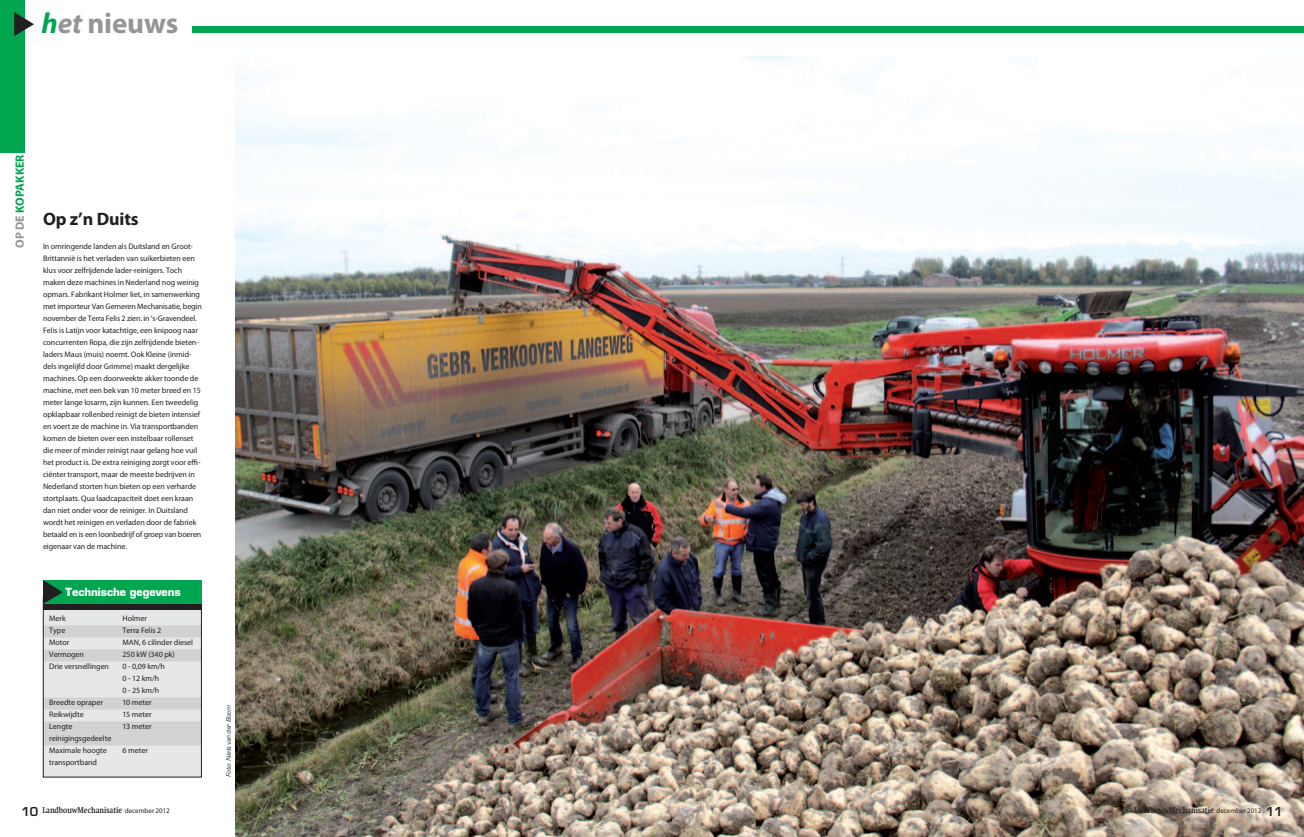
<style>
.page{position:relative;width:1304px;height:837px;background:#fff}
.page>*{position:absolute;margin:0;border:0;box-sizing:border-box;transform-origin:0 0}
.t1{font:700 29px "Myriad Pro";letter-spacing:-.005em;color:#939598}
.t2{font:700 18px "Myriad Pro";color:#231f20}
.t3{font:700 12px "Myriad Pro";letter-spacing:-.005em;color:#00a54f}
.t4{font:700 11px "Eurostile LT Std";letter-spacing:-.005em;color:#fff}
.t5{font:700 8.4px "Swift";letter-spacing:-.005em;color:#231f20;scale:.83 1}
.t6{font:8px/12px "Myriad Pro";letter-spacing:-.005em;color:#231f20}
.t7{font:italic 6px "Eurostile LT Std";color:#231f20}
.s1{font-style:italic;color:#00a54f}
.s2{font-style:italic}
.s3{color:#939598}
.s4{font-family:"Eurostile LT Std";font-weight:600;font-size:12px}
.s5{font-family:"Myriad Pro";font-weight:400;font-size:7px}
</style>
<div class="page">
<div style="left:0;top:0;width:24px;height:153px;background:#00a54f"></div>
<div style="left:193px;top:27px;width:459px;height:6px;background:#00a54f"></div>
<svg style="left:14px;top:12px;width:20px;height:24px"></svg>
<div style="left:652px;top:27px;width:652px;height:6px;background:#00a54f"></div>
<img style="left:235px;top:57px;width:1069px;height:779px">
<div style="left:43px;top:597px;width:158px;height:179px;background:#e6e7e9"></div>
<div style="left:44px;top:625px;width:157px;height:12px;background:#d1d2d4"></div>
<div style="left:44px;top:649px;width:157px;height:12px;background:#d1d2d4"></div>
<div style="left:44px;top:697px;width:157px;height:12px;background:#d1d2d4"></div>
<div style="left:44px;top:721px;width:157px;height:12px;background:#d1d2d4"></div>
<div style="left:44px;top:733px;width:157px;height:12px;background:#d1d2d4"></div>
<div style="left:43px;top:597px;width:159px;height:180px;border:1px solid #231f20"></div>
<div style="left:43px;top:579px;width:159px;height:24px;background:#00a54f"></div>
<div style="left:43px;top:603px;width:159px;height:6px;background:#231f20"></div>
<svg style="left:43px;top:579px;width:20px;height:25px"></svg>
<h1 class="t1" style="left:42px;top:4px;width:138px"><span class="s1">h</span><span class="s2">et</span> nieuws</h1>
<h3 class="t3" style="left:12px;top:248px;width:95px;rotate:-90deg"><span class="s3">op de</span> kopakker</h3>
<h2 class="t2" style="left:43px;top:207px;width:97px">Op z’n Duits</h2>
<p class="t6" style="left:43px;top:240px;width:160px">In omringende landen als Duitsland en Groot-Brittannië is het verladen van suikerbieten een klus voor zelfrijdende lader-reinigers. Toch maken deze machines in Nederland nog weinig opmars. Fabrikant Holmer liet, in samenwerking met importeur Van Gemeren Mechanisatie, begin november de Terra Felis 2 zien. in ‘s-Gravendeel.<br>Felis is Latijn voor katachtige, een knipoog naar concurrenten Ropa, die zijn zelfrijdende bieten&shy;laders Maus (muis) noemt. Ook Kleine (inmid&shy;dels ingelijfd door Grimme) maakt dergelijke machines. Op een doorweekte akker toonde de machine, met een bek van 10 meter breed en 15 meter lange losarm, zijn kunnen. Een tweedelig opklapbaar rollenbed reinigt de bieten intensief en voert ze de machine in. Via transportbanden komen de bieten over een instelbaar rollenset die meer of minder reinigt naar gelang hoe vuil het product is. De extra reiniging zorgt voor effi&shy;ciënter transport, maar de meeste bedrijven in Nederland storten hun bieten op een verharde stortplaats. Qua laadcapaciteit doet een kraan dan niet onder voor de reiniger. In Duitsland wordt het reinigen en verladen door de fabriek betaald en is een loonbedrijf of groep van boeren eigenaar van de machine.</p>
<h3 class="t4" style="left:66px;top:585px;width:117px">Technische gegevens</h3>
<p class="t6" style="left:49px;top:612px;width:18px">Merk</p>
<p class="t6" style="left:123px;top:612px;width:26px">Holmer</p>
<p class="t6" style="left:49px;top:624px;width:18px">Type</p>
<p class="t6" style="left:123px;top:624px;width:40px">Terra Felis 2</p>
<p class="t6" style="left:49px;top:636px;width:22px">Motor</p>
<p class="t6" style="left:123px;top:636px;width:72px">MAN, 6 cilinder diesel</p>
<p class="t6" style="left:49px;top:648px;width:36px">Vermogen</p>
<p class="t6" style="left:123px;top:648px;width:54px">250 kW (340 pk)</p>
<p class="t6" style="left:49px;top:660px;width:61px">Drie versnellingen</p>
<p class="t6" style="left:123px;top:660px;width:44px">0 - 0,09 km/h<br>0 - 12 km/h<br>0 - 25 km/h</p>
<p class="t6" style="left:49px;top:696px;width:55px">Breedte opraper</p>
<p class="t6" style="left:123px;top:696px;width:31px">10 meter</p>
<p class="t6" style="left:49px;top:708px;width:36px">Reikwijdte</p>
<p class="t6" style="left:123px;top:708px;width:31px">15 meter</p>
<p class="t6" style="left:49px;top:720px;width:25px">Lengte</p>
<p class="t6" style="left:123px;top:720px;width:31px">13 meter</p>
<p class="t6" style="left:49px;top:732px;width:64px">reinigingsgedeelte<br>Maximale hoogte</p>
<p class="t6" style="left:123px;top:744px;width:27px">6 meter</p>
<p class="t6" style="left:49px;top:756px;width:49px">transportband</p>
<p class="t7" style="left:225px;top:776px;width:73px;rotate:-90deg">Foto: Niels van der Boom</p>
<p class="t5" style="left:21px;top:805px;width:180px"><span class="s4">10</span> LandbouwMechanisatie <span class="s5">december 2012</span></p>
<p class="t5" style="left:1134px;top:805px;width:180px">LandbouwMechanisatie <span class="s5">december 2012</span> <span class="s4">11</span></p>
</div>
